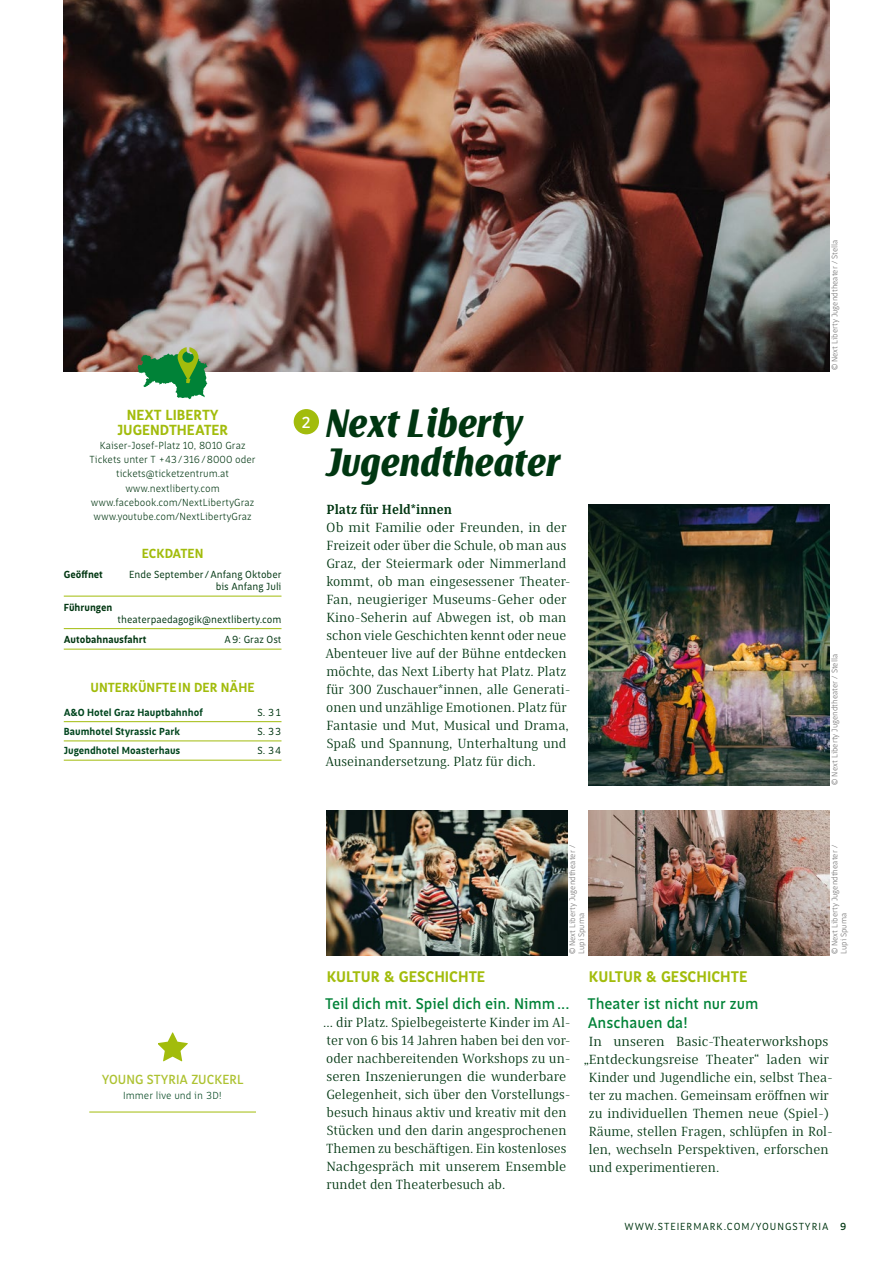
<style>
.page{position:relative;width:893px;height:1263px;background:#fff}
.page>*{position:absolute;margin:0;border:0;box-sizing:border-box;transform-origin:0 0}
.t1{font:italic 900 40.5px/39px "Saya Semi Sans FY";color:#003611}
.t2{font:500 16.35px "Saya FY";color:#fff}
.t3{font:500 15.75px/18.9px "Saya FY";color:#008237}
.t4{font:700 15.75px "Saya FY";color:#a2bc0c}
.t5{font:700 15px/14.2px "Saya FY";color:#a2bc0c;text-align:center}
.t6{font:13.5px/18px "Saya Serif FY";color:#003611;scale:1.05 1}
.t7{font:13.5px/18px "Saya Serif FY";color:#003611}
.t8{font:700 13.5px "Saya FY";color:#a2bc0c}
.t9{font:500 13.5px "Saya FY";color:#adc231}
.t10{font:700 13.5px "Saya Serif FY";color:#003611}
.t11{font:300 10.5px/14.2px "Saya FY";color:#003611;text-align:center}
.t12{font:10.5px/12px "Saya FY";color:#003611;text-align:right}
.t13{font:700 10.5px "Saya FY";color:#00451e}
.t14{font:700 10.5px "Saya FY";color:#003611}
.t15{font:10.5px "Saya FY";letter-spacing:.09em;color:#003611}
.t16{font:300 10.5px "Saya FY";color:#00451e}
.t17{font:300 8.25px/9px "Saya FY";color:#706f6f}
.s1{font-weight:500}
</style>
<div class="page">
<img style="left:64px;top:0;width:765px;height:371px">
<hr style="left:64px;top:596px;width:217px;height:1px;background:#a2bc0c">
<hr style="left:64px;top:628px;width:217px;height:1px;background:#a2bc0c">
<hr style="left:64px;top:649px;width:217px;height:1px;background:#a2bc0c">
<hr style="left:64px;top:721px;width:217px;height:1px;background:#a2bc0c">
<hr style="left:64px;top:740px;width:217px;height:1px;background:#a2bc0c">
<hr style="left:64px;top:760px;width:217px;height:1px;background:#a2bc0c">
<svg style="left:138px;top:347px;width:70px;height:52px"></svg>
<div style="left:294px;top:409px;width:25px;height:25px;background:#a2bc0c;border-radius:50%"></div>
<img style="left:326px;top:810px;width:241px;height:145px">
<img style="left:588px;top:810px;width:241px;height:145px">
<img style="left:588px;top:505px;width:241px;height:280px">
<hr style="left:89px;top:1112px;width:167px;height:1px;background:#a2bc0c">
<svg style="left:158px;top:1032px;width:29px;height:29px"></svg>
<p class="t5" style="left:117px;top:408px;width:113px">NEXT LIBERTY<br>JUGENDTHEATER</p>
<p class="t11" style="left:90px;top:438px;width:168px">Kaiser-Josef-Platz 10, 8010 Graz<br>Tickets unter T +43/316/8000 oder tickets@ticketzentrum.at www.nextliberty.com www.facebook.com/NextLibertyGraz www.youtube.com/NextLibertyGraz</p>
<p class="t8" style="left:142px;top:545px;width:63px">ECKDATEN</p>
<p class="t14" style="left:64px;top:568px;width:41px">Geöffnet</p>
<p class="t12" style="left:129px;top:568px;width:154px">Ende September /Anfang Oktober bis Anfang Juli</p>
<p class="t14" style="left:64px;top:601px;width:50px">Führungen</p>
<p class="t12" style="left:118px;top:613px;width:165px">theaterpaedagogik@nextliberty.com</p>
<p class="t14" style="left:64px;top:633px;width:84px">Autobahnausfahrt</p>
<p class="t12" style="left:225px;top:633px;width:58px">A9: Graz Ost</p>
<p class="t8" style="left:91px;top:679px;width:166px">UNTERKÜNFTEIN DER NÄHE</p>
<p class="t13" style="left:64px;top:706px;width:141px">A&amp;O Hotel Graz Hauptbahnhof</p>
<p class="t12" style="left:257px;top:706px;width:26px">S. 31</p>
<p class="t13" style="left:64px;top:725px;width:118px">Baumhotel Styrassic Park</p>
<p class="t12" style="left:257px;top:725px;width:26px">S. 33</p>
<p class="t13" style="left:64px;top:744px;width:118px">Jugendhotel Moasterhaus</p>
<p class="t12" style="left:257px;top:744px;width:26px">S. 34</p>
<p class="t2" style="left:302px;top:412px;width:10px">2</p>
<h1 class="t1" style="left:326px;top:402px;width:236px">Next Liberty<br>Jugendtheater</h1>
<p class="t10" style="left:326px;top:501px;width:127px">Platz für Held*innen</p>
<p class="t6" style="left:325px;top:518px;width:235px">Ob mit Familie oder Freunden, in der Freizeit oder über die Schule, ob man aus Graz, der Steiermark oder Nimmerland kommt, ob man eingesessener Theater-Fan, neugieriger Museums-Geher oder Kino-Seherin auf Abwegen ist, ob man schon viele Geschichten kennt oder neue Abenteuer live auf der Bühne entdecken möchte, das Next Liberty hat Platz. Platz für 300 Zuschauer*innen, alle Generati&shy;onen und unzählige Emotionen. Platz für Fantasie und Mut, Musical und Drama, Spaß und Spannung, Unterhaltung und Auseinandersetzung. Platz für dich.</p>
<p class="t17" style="left:830px;top:370px;width:132px;rotate:-90deg">© Next Liberty Jugendtheater / Stella</p>
<p class="t17" style="left:830px;top:785px;width:132px;rotate:-90deg">© Next Liberty Jugendtheater / Stella</p>
<p class="t9" style="left:102px;top:1071px;width:143px">YOUNG STYRIA ZUCKERL</p>
<p class="t16" style="left:123px;top:1089px;width:100px">Immer live und in 3D!</p>
<p class="t17" style="left:568px;top:954px;width:111px;rotate:-90deg">© Next Liberty Jugendtheater /<br>Lupi Spuma</p>
<p class="t17" style="left:830px;top:954px;width:111px;rotate:-90deg">© Next Liberty Jugendtheater /<br>Lupi Spuma</p>
<p class="t4" style="left:327px;top:967px;width:160px">KULTUR &amp; GESCHICHTE</p>
<p class="t4" style="left:589px;top:967px;width:160px">KULTUR &amp; GESCHICHTE</p>
<p class="t3" style="left:325px;top:994px;width:246px">Teil dich mit. Spiel dich ein. Nimm...</p>
<p class="t7" style="left:323px;top:1013px;width:249px">... dir Platz. Spielbegeisterte Kinder im Al&shy;ter von 6 bis 14 Jahren haben bei den vor&shy;oder nachbereitenden Workshops zu un&shy;seren Inszenierungen die wunderbare Gelegenheit, sich über den Vorstellungs&shy;besuch hinaus aktiv und kreativ mit den Stücken und den darin angesprochenen Themen zu beschäftigen. Ein kostenloses Nachgespräch mit unserem Ensemble rundet den Theaterbesuch ab.</p>
<p class="t3" style="left:587px;top:994px;width:172px">Theater ist nicht nur zum<br>Anschauen da!</p>
<p class="t6" style="left:589px;top:1032px;width:230px">In unseren Basic-Theaterworkshops</p>
<p class="t6" style="left:584px;top:1050px;width:235px">„Entdeckungsreise Theater“ laden wir</p>
<p class="t7" style="left:589px;top:1068px;width:246px">Kinder und Jugendliche ein, selbst Thea-</p>
<p class="t7" style="left:589px;top:1086px;width:242px">ter zu machen. Gemeinsam eröffnen wir</p>
<p class="t7" style="left:589px;top:1104px;width:242px">zu individuellen Themen neue (Spiel-)</p>
<p class="t7" style="left:589px;top:1122px;width:246px">Räume, stellen Fragen, schlüpfen in Rol-</p>
<p class="t7" style="left:589px;top:1140px;width:241px">len, wechseln Perspektiven, erforschen</p>
<p class="t7" style="left:589px;top:1158px;width:132px">und experimentieren.</p>
<p class="t15" style="left:624px;top:1220px;width:223px">WWW.STEIERMARK.COM/YOUNGSTYRIA <span class="s1">9</span></p>
</div>
